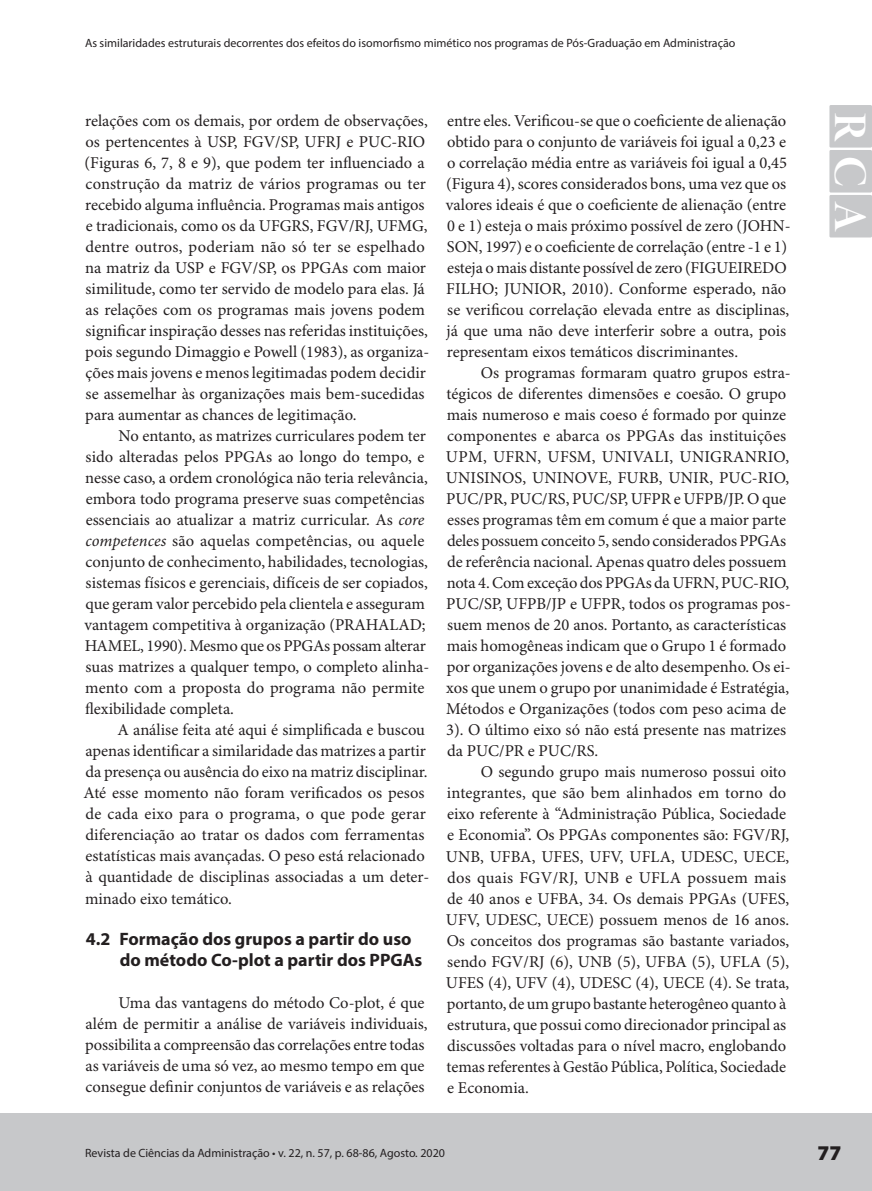
<style>
.page{position:relative;width:872px;height:1191px;background:#fff}
.page>*{position:absolute;margin:0;border:0;box-sizing:border-box;transform-origin:0 0}
.t1{font:46.8px "Minion Pro Bold Disp";color:#fff}
.t2{font:900 21px "Myriad Pro";color:#231f20}
.t3{font:700 18px/21px "Myriad Pro";color:#231f20}
.t4{font:16.5px/21px "Minion Pro";color:#231f20}
.t5{font:12px "Myriad Pro";color:#231f20}
.s1{font-style:italic}
</style>
<div class="page">
<div style="left:0;top:1113px;width:872px;height:78px;background:#c7c8ca"></div>
<div style="left:829px;top:105px;width:43px;height:43px;background:#c7c8ca"></div>
<div style="left:829px;top:150px;width:43px;height:42px;background:#c7c8ca"></div>
<div style="left:829px;top:195px;width:43px;height:42px;background:#c7c8ca"></div>
<p class="t5" style="left:85px;top:35px;width:652px">As similaridades estruturais decorrentes dos efeitos do isomorfismo mimético nos programas de Pós-Graduação em Administração</p>
<p class="t4" style="left:85px;top:111px;width:346px">relações com os demais, por ordem de observações, os pertencentes à USP, FGV/SP, UFRJ e PUC-RIO (Figuras 6, 7, 8 e 9), que podem ter influenciado a construção da matriz de vários programas ou ter recebido alguma influência. Programas mais antigos e tradicionais, como os da UFGRS, FGV/RJ, UFMG, dentre outros, poderiam não só ter se espelhado na matriz da USP e FGV/SP, os PPGAs com maior similitude, como ter servido de modelo para elas. Já as relações com os programas mais jovens podem significar inspiração desses nas referidas instituições, pois segundo Dimaggio e Powell (1983), as organiza&shy;ções mais jovens e menos legitimadas podem decidir se assemelhar às organizações mais bem-sucedidas para aumentar as chances de legitimação.</p>
<p class="t4" style="left:84px;top:426px;width:346px;text-indent:34px">No entanto, as matrizes curriculares podem ter sido alteradas pelos PPGAs ao longo do tempo, e nesse caso, a ordem cronológica não teria relevância, embora todo programa preserve suas competências essenciais ao atualizar a matriz curricular. As <span class="s1">core competences</span> são aquelas competências, ou aquele conjunto de conhecimento, habilidades, tecnologias, sistemas físicos e gerenciais, difíceis de ser copiados, que geram valor percebido pela clientela e asseguram vantagem competitiva à organização (PRAHALAD; HAMEL, 1990). Mesmo que os PPGAs possam alterar suas matrizes a qualquer tempo, o completo alinha&shy;mento com a proposta do programa não permite flexibilidade completa.</p>
<p class="t4" style="left:84px;top:720px;width:347px;text-indent:34px">A análise feita até aqui é simplificada e buscou apenas identificar a similaridade das matrizes a partir da presença ou ausência do eixo na matriz disciplinar.<br>Até esse momento não foram verificados os pesos de cada eixo para o programa, o que pode gerar diferenciação ao tratar os dados com ferramentas estatísticas mais avançadas. O peso está relacionado à quantidade de disciplinas associadas a um deter&shy;minado eixo temático.</p>
<p class="t3" style="left:120px;top:928px;width:304px;text-indent:-34px">4.2 Formação dos grupos a partir do uso do método Co-plot a partir dos PPGAs</p>
<p class="t4" style="left:85px;top:993px;width:344px;text-indent:33px">Uma das vantagens do método Co-plot, é que além de permitir a análise de variáveis individuais, possibilita a compreensão das correlações entre todas as variáveis de uma só vez, ao mesmo tempo em que consegue definir conjuntos de variáveis e as relações</p>
<p class="t4" style="left:446px;top:111px;width:346px">entre eles. Verificou-se que o coeficiente de alienação obtido para o conjunto de variáveis foi igual a 0,23 e o correlação média entre as variáveis foi igual a 0,45 (Figura 4), scores considerados bons, uma vez que os valores ideais é que o coeficiente de alienação (entre 0 e 1) esteja o mais próximo possível de zero (JOHN-SON, 1997) e o coeficiente de correlação (entre -1 e 1) esteja o mais distante possível de zero (FIGUEIREDO FILHO; JUNIOR, 2010). Conforme esperado, não se verificou correlação elevada entre as disciplinas, já que uma não deve interferir sobre a outra, pois representam eixos temáticos discriminantes.</p>
<p class="t4" style="left:446px;top:363px;width:346px;text-indent:35px">Os programas formaram quatro grupos estra&shy;tégicos de diferentes dimensões e coesão. O grupo mais numeroso e mais coeso é formado por quinze componentes e abarca os PPGAs das instituições UPM, UFRN, UFSM, UNIVALI, UNIGRANRIO, UNISINOS, UNINOVE, FURB, UNIR, PUC-RIO, PUC/PR, PUC/RS, PUC/SP, UFPR e UFPB/JP. O que esses programas têm em comum é que a maior parte deles possuem conceito 5, sendo considerados PPGAs de referência nacional. Apenas quatro deles possuem nota 4. Com exceção dos PPGAs da UFRN, PUC-RIO, PUC/SP, UFPB/JP e UFPR, todos os programas pos&shy;suem menos de 20 anos. Portanto, as características mais homogêneas indicam que o Grupo 1 é formado por organizações jovens e de alto desempenho. Os ei&shy;xos que unem o grupo por unanimidade é Estratégia, Métodos e Organizações (todos com peso acima de 3). O último eixo só não está presente nas matrizes da PUC/PR e PUC/RS.</p>
<p class="t4" style="left:446px;top:762px;width:345px;text-indent:35px">O segundo grupo mais numeroso possui oito integrantes, que são bem alinhados em torno do eixo referente à “Administração Pública, Sociedade e Economia”. Os PPGAs componentes são: FGV/RJ, UNB, UFBA, UFES, UFV, UFLA, UDESC, UECE, dos quais FGV/RJ, UNB e UFLA possuem mais de 40 anos e UFBA, 34. Os demais PPGAs (UFES, UFV, UDESC, UECE) possuem menos de 16 anos.<br>Os conceitos dos programas são bastante variados, sendo FGV/RJ (6), UNB (5), UFBA (5), UFLA (5), UFES (4), UFV (4), UDESC (4), UECE (4). Se trata, portanto, de um grupo bastante heterogêneo quanto à estrutura, que possui como direcionador principal as discussões voltadas para o nível macro, englobando temas referentes à Gestão Pública, Política, Sociedade e Economia.</p>
<h1 class="t1" style="left:878px;top:112px;width:121px;rotate:90deg">RCA</h1>
<p class="t5" style="left:85px;top:1145px;width:361px">Revista de Ciências da Administração • v. 22, n. 57, p. 68-86, Agosto. 2020</p>
<p class="t2" style="left:817px;top:1141px;width:26px">77</p>
</div>
